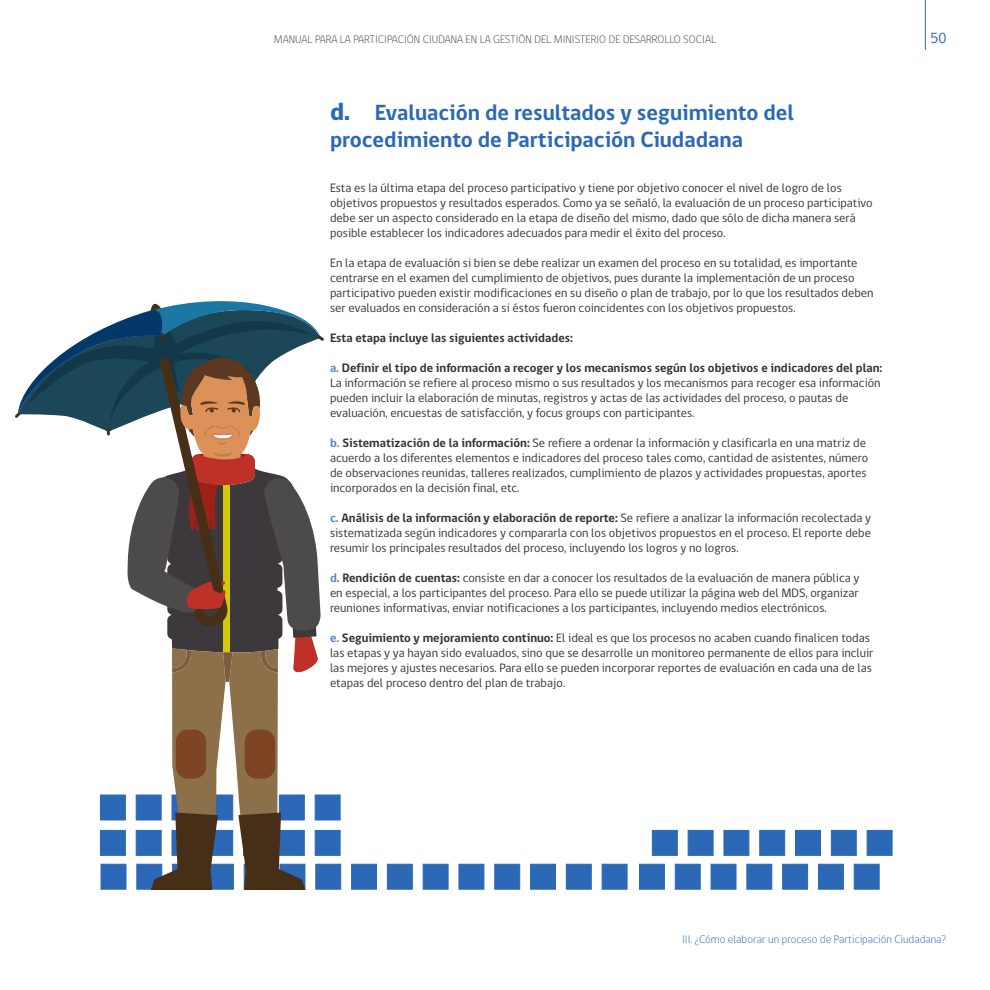
<style>
.page{position:relative;width:990px;height:990px;background:#fff}
.page>*{position:absolute;margin:0;border:0;box-sizing:border-box;transform-origin:0 0}
.titulo{font:700 22.5px/27px "gob CL";color:#2b69b6}
.t1{font:15px "gob CL";color:#2b69b6}
.TEXTO_MASA{font:12.5px/15px "gob CL";color:#333}
.TEXTO_MASA-2{font:700 12.5px "gob CL";color:#333}
.t2{font:300 11.25px "gob CL";color:#4d4d4d}
.t3{font:300 11.25px "gob CL";color:#2b69b6}
.s1{font-weight:800;font-size:25px}
.s2{font-weight:700;color:#5587c5}
.s3{font-weight:700}
</style>
<div class="page">
<hr style="left:925px;top:0;width:1px;height:50px;background:#2b69b6">
<div style="left:315px;top:864px;width:26px;height:26px;background:#2b69b6;border:1px solid #2b69b6"></div>
<div style="left:351px;top:864px;width:26px;height:26px;background:#2b69b6;border:1px solid #2b69b6"></div>
<div style="left:387px;top:864px;width:26px;height:26px;background:#2b69b6;border:1px solid #2b69b6"></div>
<div style="left:423px;top:864px;width:26px;height:26px;background:#2b69b6;border:1px solid #2b69b6"></div>
<div style="left:459px;top:864px;width:25px;height:26px;background:#2b69b6;border:1px solid #2b69b6"></div>
<div style="left:494px;top:864px;width:26px;height:26px;background:#2b69b6;border:1px solid #2b69b6"></div>
<div style="left:530px;top:864px;width:26px;height:26px;background:#2b69b6;border:1px solid #2b69b6"></div>
<div style="left:566px;top:864px;width:26px;height:26px;background:#2b69b6;border:1px solid #2b69b6"></div>
<div style="left:602px;top:864px;width:25px;height:26px;background:#2b69b6;border:1px solid #2b69b6"></div>
<div style="left:639px;top:864px;width:26px;height:26px;background:#2b69b6;border:1px solid #2b69b6"></div>
<div style="left:652px;top:830px;width:26px;height:26px;background:#2b69b6;border:1px solid #2b69b6"></div>
<div style="left:675px;top:864px;width:26px;height:26px;background:#2b69b6;border:1px solid #2b69b6"></div>
<div style="left:688px;top:830px;width:26px;height:26px;background:#2b69b6;border:1px solid #2b69b6"></div>
<div style="left:711px;top:864px;width:25px;height:26px;background:#2b69b6;border:1px solid #2b69b6"></div>
<div style="left:724px;top:830px;width:25px;height:26px;background:#2b69b6;border:1px solid #2b69b6"></div>
<div style="left:746px;top:864px;width:26px;height:26px;background:#2b69b6;border:1px solid #2b69b6"></div>
<div style="left:759px;top:830px;width:26px;height:26px;background:#2b69b6;border:1px solid #2b69b6"></div>
<div style="left:782px;top:864px;width:26px;height:26px;background:#2b69b6;border:1px solid #2b69b6"></div>
<div style="left:795px;top:830px;width:26px;height:26px;background:#2b69b6;border:1px solid #2b69b6"></div>
<div style="left:818px;top:864px;width:26px;height:26px;background:#2b69b6;border:1px solid #2b69b6"></div>
<div style="left:831px;top:830px;width:26px;height:26px;background:#2b69b6;border:1px solid #2b69b6"></div>
<div style="left:854px;top:864px;width:26px;height:26px;background:#2b69b6;border:1px solid #2b69b6"></div>
<div style="left:867px;top:830px;width:25px;height:26px;background:#2b69b6;border:1px solid #2b69b6"></div>
<div style="left:315px;top:830px;width:26px;height:26px;background:#2b69b6;border:1px solid #2b69b6"></div>
<div style="left:315px;top:795px;width:26px;height:25px;background:#2b69b6;border:1px solid #2b69b6"></div>
<svg style="left:15px;top:301px;width:309px;height:589px"></svg>
<p class="t2" style="left:274px;top:32px;width:444px">MANUAL PARA LA PARTICIPACIÓN CIUDANA EN LA GESTIÓN DEL MINISTERIO DE DESARROLLO SOCIAL</p>
<p class="t1" style="left:930px;top:28px;width:18px">50</p>
<p class="titulo" style="left:330px;top:99px;width:466px"><span class="s1">d.</span> Evaluación de resultados y seguimiento del procedimiento de Participación Ciudadana</p>
<p class="TEXTO_MASA" style="left:330px;top:180px;width:544px">Esta es la última etapa del proceso participativo y tiene por objetivo conocer el nivel de logro de los objetivos propuestos y resultados esperados. Como ya se señaló, la evaluación de un proceso participativo debe ser un aspecto considerado en la etapa de diseño del mismo, dado que sólo de dicha manera será posible establecer los indicadores adecuados para medir el éxito del proceso.</p>
<p class="TEXTO_MASA" style="left:330px;top:255px;width:545px">En la etapa de evaluación si bien se debe realizar un examen del proceso en su totalidad, es importante centrarse en el examen del cumplimiento de objetivos, pues durante la implementación de un proceso participativo pueden existir modificaciones en su diseño o plan de trabajo, por lo que los resultados deben ser evaluados en consideración a si éstos fueron coincidentes con los objetivos propuestos.</p>
<p class="TEXTO_MASA-2" style="left:330px;top:329px;width:244px">Esta etapa incluye las siguientes actividades:</p>
<p class="TEXTO_MASA" style="left:330px;top:360px;width:554px"><span class="s2">a.</span> <span class="s3">Definir el tipo de información a recoger y los mecanismos según los objetivos e indicadores del plan:<br></span>La información se refiere al proceso mismo o sus resultados y los mecanismos para recoger esa información pueden incluir la elaboración de minutas, registros y actas de las actividades del proceso, o pautas de evaluación, encuestas de satisfacción, y focus groups con participantes.</p>
<p class="TEXTO_MASA" style="left:330px;top:435px;width:540px"><span class="s2">b.</span> <span class="s3">Sistematización de la información:</span> Se refiere a ordenar la información y clasificarla en una matriz de acuerdo a los diferentes elementos e indicadores del proceso tales como, cantidad de asistentes, número de observaciones reunidas, talleres realizados, cumplimiento de plazos y actividades propuestas, aportes incorporados en la decisión final, etc.</p>
<p class="TEXTO_MASA" style="left:330px;top:510px;width:543px;text-align:justify"><span class="s2">c.</span> <span class="s3">Análisis de la información y elaboración de reporte:</span> Se refiere a analizar la información recolectada y sistematizada según indicadores y compararla con los objetivos propuestos en el proceso. El reporte debe resumir los principales resultados del proceso, incluyendo los logros y no logros.</p>
<p class="TEXTO_MASA" style="left:330px;top:570px;width:531px;text-align:justify"><span class="s2">d.</span> <span class="s3">Rendición de cuentas:</span> consiste en dar a conocer los resultados de la evaluación de manera pública y en especial, a los participantes del proceso. Para ello se puede utilizar la página web del MDS, organizar reuniones informativas, enviar notificaciones a los participantes, incluyendo medios electrónicos.</p>
<p class="TEXTO_MASA" style="left:330px;top:630px;width:545px"><span class="s2">e.</span> <span class="s3">Seguimiento y mejoramiento continuo:</span> El ideal es que los procesos no acaben cuando finalicen todas las etapas y ya hayan sido evaluados, sino que se desarrolle un monitoreo permanente de ellos para incluir las mejores y ajustes necesarios. Para ello se pueden incorporar reportes de evaluación en cada una de las etapas del proceso dentro del plan de trabajo.</p>
<p class="t3" style="left:682px;top:931px;width:266px">III. ¿Cómo elaborar un proceso de Participación Ciudadana?</p>
</div>
